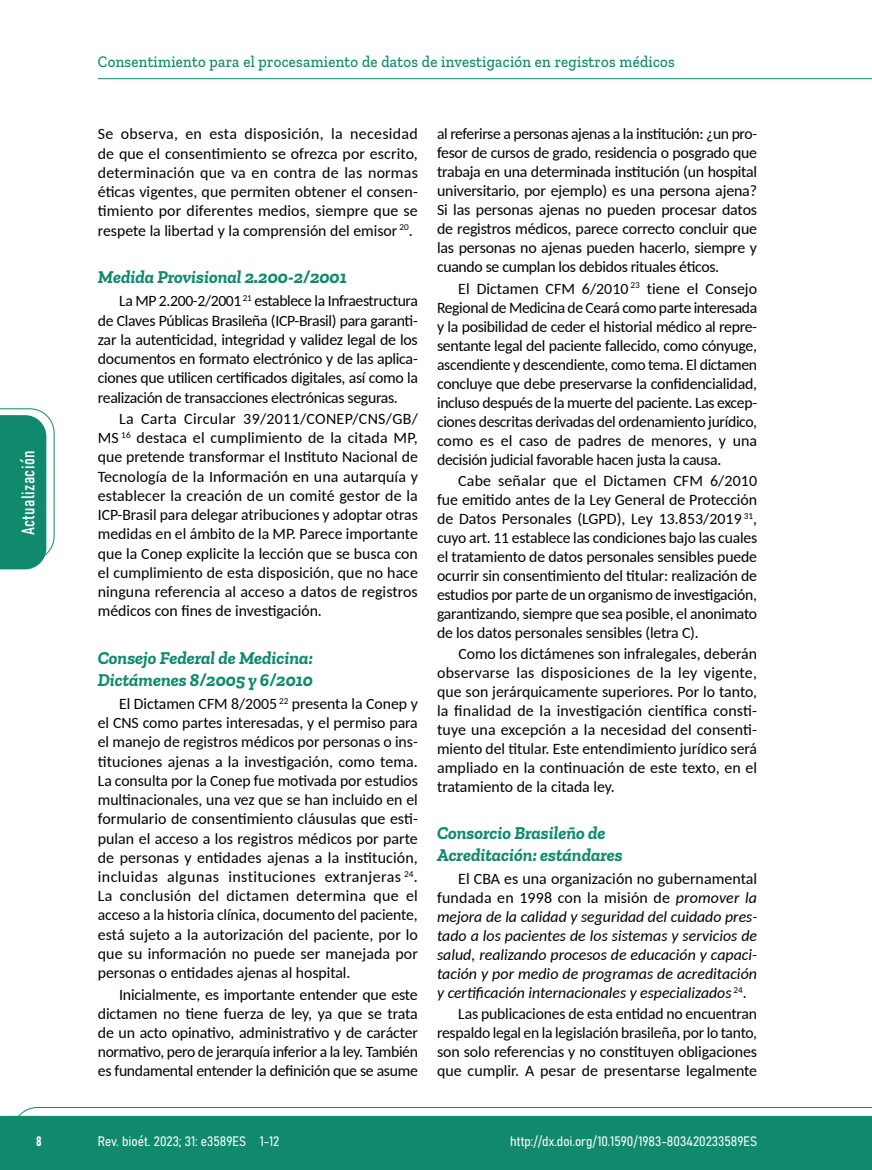
<style>
.page{position:relative;width:872px;height:1170px;background:#fff}
.page>*{position:absolute;margin:0;border:0;box-sizing:border-box;transform-origin:0 0}
.t1{font:italic 700 18px/21.9px "Zilla Slab";color:#108a6e}
.t2{font:18px "Bahnschrift";letter-spacing:.02em;color:#fff}
.t3{font:500 16.5px "Zilla Slab";letter-spacing:.02em;color:#10896d;scale:.9 1}
.t4{font:15.75px/19.2px "Carlito";letter-spacing:-.01em;color:#000;text-align:justify}
.t5{font:italic 15.75px/19px "Carlito";color:#000;text-align:justify}
.t6{font:13.5px "Bahnschrift";color:#fff}
.s1{font-style:normal}
</style>
<div class="page">
<svg style="left:12px;top:1107px;width:860px;height:62px;background:#2e987f"></svg>
<hr style="left:98px;top:78px;width:774px;height:1px;background:#10896d">
<svg style="left:0;top:408px;width:55px;height:161px"></svg>
<p class="t2" style="left:15px;top:535px;width:86px;rotate:-90deg">Actualización</p>
<p class="t3" style="left:98px;top:53px;width:642px">Consentimiento para el procesamiento de datos de investigación en registros médicos</p>
<p class="t4" style="left:98px;top:124px;width:321px">Se observa, en esta disposición, la necesidad de que el consentimiento se ofrezca por escrito, determinación que va en contra de las normas éticas vigentes, que permiten obtener el consen&shy;timiento por diferentes medios, siempre que se respete la libertad y la comprensión del emisor <sup>20</sup>.</p>
<p class="t1" style="left:98px;top:266px;width:251px">Medida Provisional 2.200-2/2001</p>
<p class="t4" style="left:98px;top:291px;width:322px;text-indent:21px">La MP 2.200-2/2001 <sup>21</sup> establece la Infraestructura de Claves Públicas Brasileña (ICP-Brasil) para garanti&shy;zar la autenticidad, integridad y validez legal de los documentos en formato electrónico y de las aplica&shy;ciones que utilicen certificados digitales, así como la realización de transacciones electrónicas seguras.</p>
<p class="t4" style="left:98px;top:408px;width:321px;text-indent:21px">La Carta Circular 39/2011/CONEP/CNS/GB/ MS <sup>16</sup> destaca el cumplimiento de la citada MP, que pretende transformar el Instituto Nacional de Tecnología de la Información en una autarquía y establecer la creación de un comité gestor de la ICP-Brasil para delegar atribuciones y adoptar otras medidas en el ámbito de la MP. Parece importante que la Conep explicite la lección que se busca con el cumplimiento de esta disposición, que no hace ninguna referencia al acceso a datos de registros médicos con fines de investigación.</p>
<p class="t1" style="left:98px;top:646px;width:217px">Consejo Federal de Medicina:<br>Dictámenes 8/2005 y 6/2010</p>
<p class="t4" style="left:98px;top:693px;width:322px;text-indent:21px">El Dictamen CFM 8/2005 <sup>22</sup> presenta la Conep y el CNS como partes interesadas, y el permiso para el manejo de registros médicos por personas o ins&shy;tituciones ajenas a la investigación, como tema.<br>La consulta por la Conep fue motivada por estudios multinacionales, una vez que se han incluido en el formulario de consentimiento cláusulas que esti&shy;pulan el acceso a los registros médicos por parte de personas y entidades ajenas a la institución, incluidas algunas instituciones extranjeras <sup>24</sup>.<br>La conclusión del dictamen determina que el acceso a la historia clínica, documento del paciente, está sujeto a la autorización del paciente, por lo que su información no puede ser manejada por personas o entidades ajenas al hospital.</p>
<p class="t4" style="left:98px;top:983px;width:322px;text-indent:21px">Inicialmente, es importante entender que este dictamen no tiene fuerza de ley, ya que se trata de un acto opinativo, administrativo y de carácter normativo, pero de jerarquía inferior a la ley. También es fundamental entender la definición que se asume</p>
<p class="t4" style="left:437px;top:124px;width:321px">al referirse a personas ajenas a la institución: ¿un pro&shy;fesor de cursos de grado, residencia o posgrado que trabaja en una determinada institución (un hospital universitario, por ejemplo) es una persona ajena?<br>Si las personas ajenas no pueden procesar datos de registros médicos, parece correcto concluir que las personas no ajenas pueden hacerlo, siempre y cuando se cumplan los debidos rituales éticos.</p>
<p class="t4" style="left:437px;top:278px;width:321px;text-indent:21px">El Dictamen CFM 6/2010 <sup>23</sup> tiene el Consejo Regional de Medicina de Ceará como parte interesada y la posibilidad de ceder el historial médico al repre&shy;sentante legal del paciente fallecido, como cónyuge, ascendiente y descendiente, como tema. El dictamen concluye que debe preservarse la confidencialidad, incluso después de la muerte del paciente. Las excep&shy;ciones descritas derivadas del ordenamiento jurídico, como es el caso de padres de menores, y una decisión judicial favorable hacen justa la causa.</p>
<p class="t4" style="left:437px;top:470px;width:322px;text-indent:21px">Cabe señalar que el Dictamen CFM 6/2010 fue emitido antes de la Ley General de Protección de Datos Personales (LGPD), Ley 13.853/2019 <sup>31</sup>, cuyo art. 11 establece las condiciones bajo las cuales el tratamiento de datos personales sensibles puede ocurrir sin consentimiento del titular: realización de estudios por parte de un organismo de investigación, garantizando, siempre que sea posible, el anonimato de los datos personales sensibles (letra C).</p>
<p class="t4" style="left:437px;top:643px;width:321px;text-indent:21px">Como los dictámenes son infralegales, deberán observarse las disposiciones de la ley vigente, que son jerárquicamente superiores. Por lo tanto, la finalidad de la investigación científica consti&shy;tuye una excepción a la necesidad del consenti&shy;miento del titular. Este entendimiento jurídico será ampliado en la continuación de este texto, en el tratamiento de la citada ley.</p>
<p class="t1" style="left:437px;top:822px;width:187px">Consorcio Brasileño de<br>Acreditación: estándares</p>
<p class="t5" style="left:437px;top:868px;width:322px;text-indent:21px"><span class="s1">El CBA es una organización no gubernamental fundada en 1998 con la misión de</span> promover la mejora de la calidad y seguridad del cuidado pres&shy;tado a los pacientes de los sistemas y servicios de salud, realizando procesos de educación y capaci&shy;tación y por medio de programas de acreditación y certificación internacionales y especializados <sup>24</sup><span class="s1">.</span></p>
<p class="t4" style="left:437px;top:1003px;width:321px;text-indent:21px">Las publicaciones de esta entidad no encuentran respaldo legal en la legislación brasileña, por lo tanto, son solo referencias y no constituyen obligaciones que cumplir. A pesar de presentarse legalmente</p>
<p class="t6" style="left:36px;top:1130px;width:7px">8</p>
<p class="t6" style="left:98px;top:1131px;width:183px">Rev. bioét. 2023; 31: e3589ES 1-12</p>
<p class="t6" style="left:510px;top:1131px;width:248px">http://dx.doi.org/10.1590/1983-803420233589ES</p>
</div>
